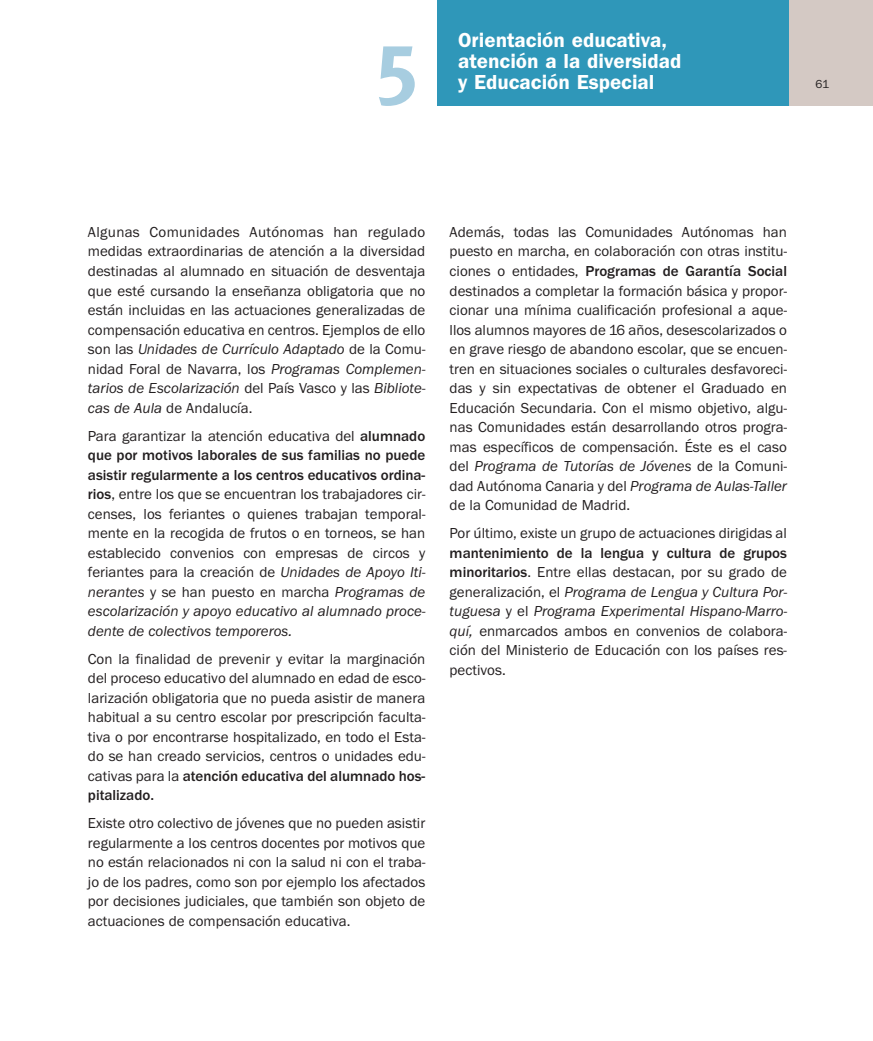
<style>
.page{position:relative;width:873px;height:1041px;background:#fff}
.page>*{position:absolute;margin:0;border:0;box-sizing:border-box;transform-origin:0 0}
.t1{font:700 85.5px "Meta Plus";color:#a7cde0}
.t2{font:21px/21px "Franklin Gothic Dem Bld";color:#fff}
.t3{font:15px/19.5px "Franklin Gothic";color:#231f20;text-align:justify}
.t4{font:15px/19.5px "Franklin Gothic Mdm";color:#231f20}
.t5{font:12px "Franklin Gothic";color:#231f20}
.s1{font-style:italic}
.s2{font-family:"Franklin Gothic Mdm"}
.s3{font-family:"Franklin Gothic"}
</style>
<div class="page">
<svg style="left:437px;top:0;width:435px;height:106px;background:#4ea0bb"></svg>
<h1 class="t1" style="left:376px;top:28px;width:44px">5</h1>
<h2 class="t2" style="left:458px;top:31px;width:225px">Orientación educativa, atención a la diversidad</h2>
<h2 class="t2" style="left:458px;top:73px;width:198px">y Educación Especial</h2>
<p class="t5" style="left:815px;top:80px;width:15px">61</p>
<p class="t3" style="left:88px;top:223px;width:339px">Algunas Comunidades Autónomas han regulado medidas extraordinarias de atención a la diversidad destinadas al alumnado en situación de desventaja que esté cursando la enseñanza obligatoria que no están incluidas en las actuaciones generalizadas de compensación educativa en centros. Ejemplos de ello son las <span class="s1">Unidades de Currículo Adaptado</span> de la Comu&shy;nidad Foral de Navarra, los <span class="s1">Programas Complemen&shy;tarios de Escolarización</span> del País Vasco y las <span class="s1">Bibliote&shy;cas de Aula</span> de Andalucía.</p>
<p class="t3" style="left:88px;top:427px;width:339px">Para garantizar la atención educativa del <span class="s2">alumnado</span></p>
<p class="t4" style="left:88px;top:447px;width:339px">que por motivos laborales de sus familias no puede asistir regularmente a los centros educativos ordina-</p>
<p class="t3" style="left:88px;top:485px;width:339px"><span class="s2">rios</span>, entre los que se encuentran los trabajadores cir&shy;censes, los feriantes o quienes trabajan temporal&shy;mente en la recogida de frutos o en torneos, se han establecido convenios con empresas de circos y feriantes para la creación de <span class="s1">Unidades de Apoyo Iti&shy;nerantes</span> y se han puesto en marcha <span class="s1">Programas de escolarización y apoyo educativo al alumnado proce&shy;dente de colectivos temporeros.</span></p>
<p class="t3" style="left:88px;top:650px;width:339px">Con la finalidad de prevenir y evitar la marginación del proceso educativo del alumnado en edad de esco&shy;larización obligatoria que no pueda asistir de manera habitual a su centro escolar por prescripción faculta&shy;tiva o por encontrarse hospitalizado, en todo el Esta&shy;do se han creado servicios, centros o unidades edu-</p>
<p class="t4" style="left:88px;top:767px;width:339px"><span class="s3">cativas para la</span> atención educativa del alumnado hos&shy;pitalizado.</p>
<p class="t3" style="left:88px;top:814px;width:339px">Existe otro colectivo de jóvenes que no pueden asistir regularmente a los centros docentes por motivos que no están relacionados ni con la salud ni con el traba&shy;jo de los padres, como son por ejemplo los afectados por decisiones judiciales, que también son objeto de actuaciones de compensación educativa.</p>
<p class="t3" style="left:449px;top:223px;width:339px">Además, todas las Comunidades Autónomas han puesto en marcha, en colaboración con otras institu-</p>
<p class="t4" style="left:449px;top:263px;width:339px"><span class="s3">ciones o entidades,</span> Programas de Garantía Social</p>
<p class="t3" style="left:449px;top:282px;width:339px">destinados a completar la formación básica y propor&shy;cionar una mínima cualificación profesional a aque&shy;llos alumnos mayores de 16 años, desescolarizados o en grave riesgo de abandono escolar, que se encuen&shy;tren en situaciones sociales o culturales desfavoreci&shy;das y sin expectativas de obtener el Graduado en Educación Secundaria. Con el mismo objetivo, algu&shy;nas Comunidades están desarrollando otros progra&shy;mas específicos de compensación. Éste es el caso del <span class="s1">Programa de Tutorías de Jóvenes</span> de la Comuni&shy;dad Autónoma Canaria y del <span class="s1">Programa de Aulas-Taller </span>de la Comunidad de Madrid.</p>
<p class="t3" style="left:449px;top:524px;width:339px">Por último, existe un grupo de actuaciones dirigidas al</p>
<p class="t4" style="left:449px;top:544px;width:339px">mantenimiento de la lengua y cultura de grupos</p>
<p class="t3" style="left:449px;top:563px;width:339px"><span class="s2">minoritarios</span>. Entre ellas destacan, por su grado de generalización, el <span class="s1">Programa de Lengua y Cultura Por&shy;tuguesa</span> y el <span class="s1">Programa Experimental Hispano-Marro&shy;quí,</span> enmarcados ambos en convenios de colabora&shy;ción del Ministerio de Educación con los países res&shy;pectivos.</p>
</div>
